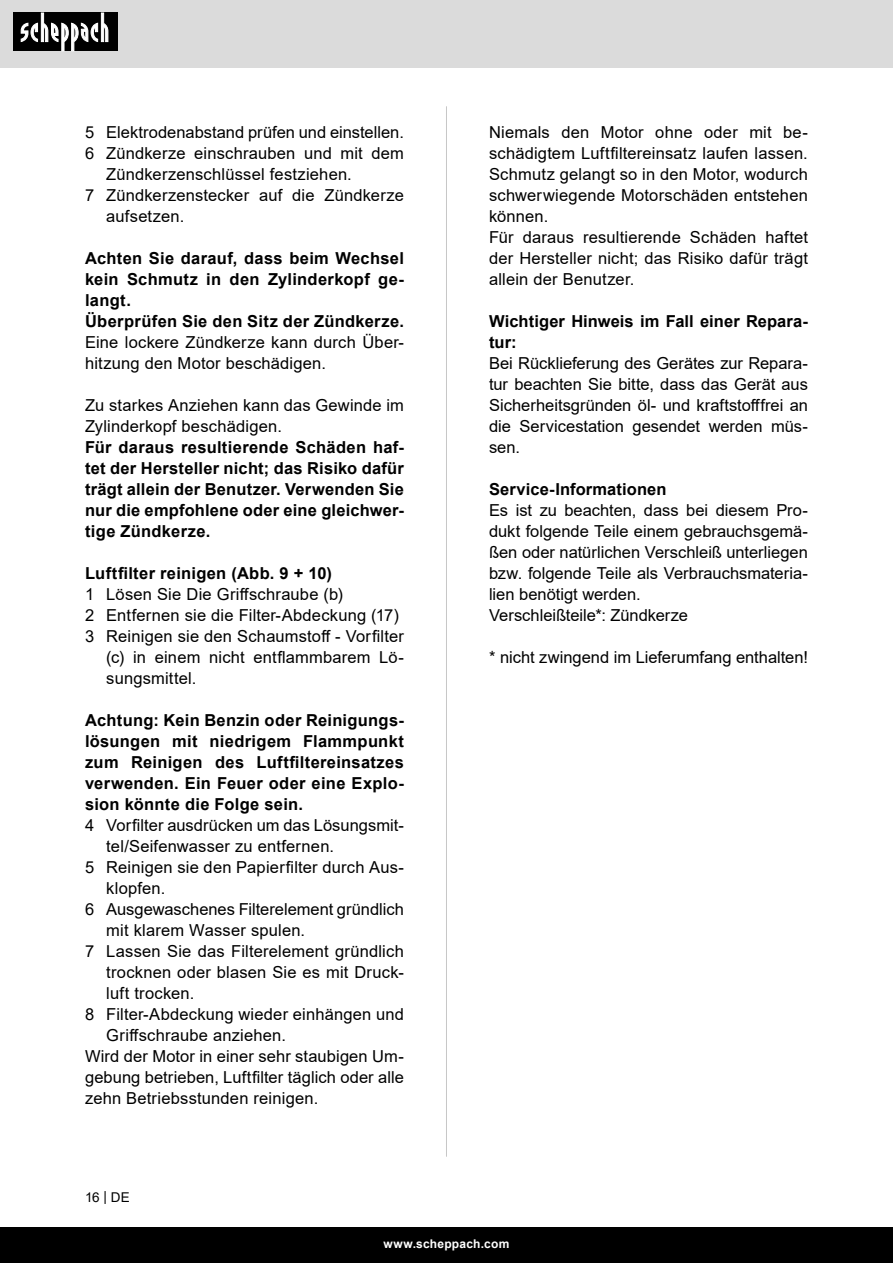
<style>
.page{position:relative;width:893px;height:1263px;background:#fff}
.page>*{position:absolute;margin:0;border:0;box-sizing:border-box;transform-origin:0 0}
.Basiseinstellung{font:16.5px/21px "Arial";letter-spacing:.01em;color:#000}
.Subheadline{font:700 16.5px/21px "Arial";letter-spacing:.015em;color:#000;text-align:justify}
.Grundtext_Bold{font:700 16.5px "Arial";letter-spacing:.005em;color:#000}
.t1{font:13.5px "Arial";color:#000}
.t2{font:700 12px "Arial";letter-spacing:.02em;color:#fff}
</style>
<div class="page">
<div style="left:0;top:0;width:893px;height:67px;background:#dbdbdb"></div>
<div style="left:0;top:1227px;width:893px;height:36px;background:#000"></div>
<div style="left:13px;top:13px;width:105px;height:38px;background:#000"></div>
<svg style="left:21px;top:13px;width:87px;height:38px"></svg>
<hr style="left:446px;top:106px;width:1px;height:1051px;background:#c7c7c7">
<p class="Basiseinstellung" style="left:85px;top:122px;width:320px">5 Elektrodenabstand prüfen und einstellen.</p>
<p class="Basiseinstellung" style="left:106px;top:143px;width:299px;text-indent:-21px">6 Zündkerze einschrauben und mit dem<br>Zündkerzenschlüssel festziehen.</p>
<p class="Basiseinstellung" style="left:106px;top:185px;width:299px;text-indent:-21px">7 Zündkerzenstecker auf die Zündkerze aufsetzen.</p>
<p class="Subheadline" style="left:85px;top:248px;width:320px">Achten Sie darauf, dass beim Wechsel kein Schmutz in den Zylinderkopf ge&shy;langt.</p>
<p class="Subheadline" style="left:85px;top:311px;width:320px">Überprüfen Sie den Sitz der Zündkerze.</p>
<p class="Basiseinstellung" style="left:85px;top:332px;width:320px">Eine lockere Zündkerze kann durch Über&shy;hitzung den Motor beschädigen.</p>
<p class="Basiseinstellung" style="left:85px;top:395px;width:320px">Zu starkes Anziehen kann das Gewinde im<br>Zylinderkopf beschädigen.</p>
<p class="Subheadline" style="left:85px;top:437px;width:320px">Für daraus resultierende Schäden haf&shy;tet der Hersteller nicht; das Risiko dafür trägt allein der Benutzer. Verwenden Sie nur die empfohlene oder eine gleichwer&shy;tige Zündkerze.</p>
<p class="Subheadline" style="left:85px;top:563px;width:248px">Luftfilter reinigen (Abb. 9 + 10)</p>
<p class="Basiseinstellung" style="left:85px;top:584px;width:260px">1 Lösen Sie Die Griffschraube (b)</p>
<p class="Basiseinstellung" style="left:85px;top:605px;width:316px">2 Entfernen sie die Filter-Abdeckung (17)</p>
<p class="Basiseinstellung" style="left:106px;top:626px;width:299px;text-align:justify;text-indent:-21px">3 Reinigen sie den Schaumstoff - Vorfilter (c) in einem nicht entflammbarem Lö&shy;sungsmittel.</p>
<p class="Subheadline" style="left:85px;top:710px;width:320px">Achtung: Kein Benzin oder Reinigungs&shy;lösungen mit niedrigem Flammpunkt zum Reinigen des Luftfiltereinsatzes verwenden. Ein Feuer oder eine Explo&shy;sion könnte die Folge sein.</p>
<p class="Basiseinstellung" style="left:106px;top:815px;width:299px;text-indent:-21px">4 Vorfilter ausdrücken um das Lösungsmit&shy;tel/Seifenwasser zu entfernen.</p>
<p class="Basiseinstellung" style="left:106px;top:857px;width:299px;text-indent:-21px">5 Reinigen sie den Papierfilter durch Aus&shy;klopfen.</p>
<p class="Basiseinstellung" style="left:106px;top:899px;width:299px;text-indent:-21px">6 Ausgewaschenes Filterelement gründlich mit klarem Wasser spulen.</p>
<p class="Basiseinstellung" style="left:106px;top:941px;width:299px;text-align:justify;text-indent:-21px">7 Lassen Sie das Filterelement gründlich trocknen oder blasen Sie es mit Druck&shy;luft trocken.</p>
<p class="Basiseinstellung" style="left:106px;top:1004px;width:299px;text-indent:-21px">8 Filter-Abdeckung wieder einhängen und<br>Griffschraube anziehen.</p>
<p class="Basiseinstellung" style="left:85px;top:1046px;width:320px;text-align:justify">Wird der Motor in einer sehr staubigen Um&shy;gebung betrieben, Luftfilter täglich oder alle zehn Betriebsstunden reinigen.</p>
<p class="t1" style="left:85px;top:1188px;width:46px">16 | DE</p>
<p class="Basiseinstellung" style="left:489px;top:122px;width:320px;text-align:justify">Niemals den Motor ohne oder mit be&shy;schädigtem Luftfiltereinsatz laufen lassen.<br>Schmutz gelangt so in den Motor, wodurch schwerwiegende Motorschäden entstehen können.</p>
<p class="Basiseinstellung" style="left:489px;top:227px;width:320px;text-align:justify">Für daraus resultierende Schäden haftet der Hersteller nicht; das Risiko dafür trägt allein der Benutzer.</p>
<p class="Subheadline" style="left:489px;top:311px;width:320px">Wichtiger Hinweis im Fall einer Repara&shy;tur:</p>
<p class="Basiseinstellung" style="left:489px;top:353px;width:320px;text-align:justify">Bei Rücklieferung des Gerätes zur Repara&shy;tur beachten Sie bitte, dass das Gerät aus Sicherheitsgründen öl- und kraftstofffrei an die Servicestation gesendet werden müs&shy;sen.</p>
<p class="Grundtext_Bold" style="left:489px;top:478px;width:179px">Service-Informationen</p>
<p class="Basiseinstellung" style="left:489px;top:500px;width:320px;text-align:justify">Es ist zu beachten, dass bei diesem Pro&shy;dukt folgende Teile einem gebrauchsgemä&shy;ßen oder natürlichen Verschleiß unterliegen bzw. folgende Teile als Verbrauchsmateria&shy;lien benötigt werden.</p>
<p class="Basiseinstellung" style="left:489px;top:605px;width:200px">Verschleißteile*: Zündkerze</p>
<p class="Basiseinstellung" style="left:489px;top:647px;width:320px">* nicht zwingend im Lieferumfang enthalten!</p>
<p class="t2" style="left:384px;top:1235px;width:127px">www.scheppach.com</p>
</div>
